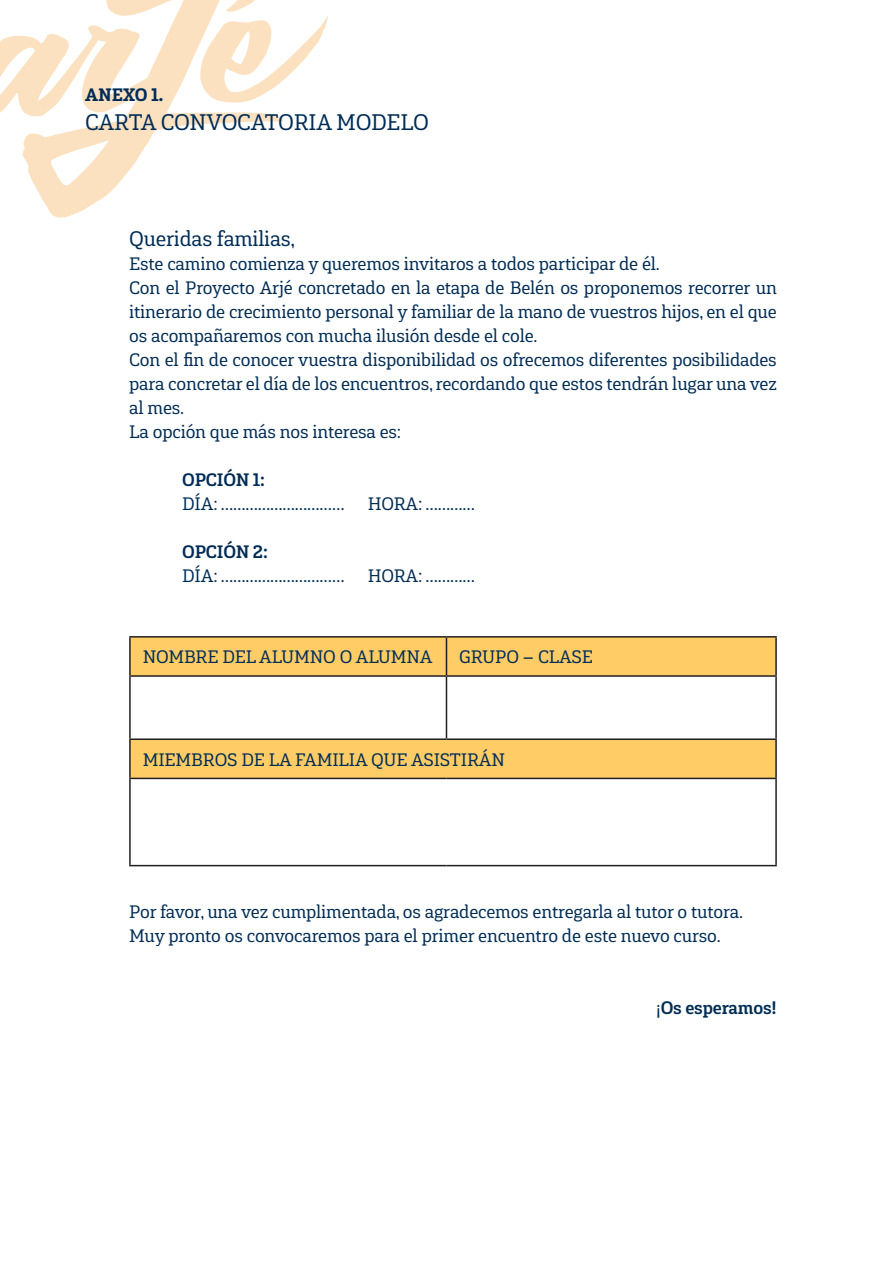
<style>
.page{position:relative;width:893px;height:1263px;background:#fff}
.page>*{position:absolute;margin:0;border:0;box-sizing:border-box;transform-origin:0 0}
.nota_letaral{font:22.5px "Gaspo Slab";letter-spacing:-.02em;color:#002c55}
.t1{font:21px "Gaspo Slab";letter-spacing:-.01em;color:#002c55}
.t2{font:18px/24px "Gaspo Slab";letter-spacing:-.01em;color:#002c55;text-align:justify}
.t3{font:700 18px "Gaspo Slab";letter-spacing:-.01em;color:#002c55}
.ladillo{font:900 18px "Gaspo Slab";color:#002c55}
.s1{font-weight:400}
</style>
<div class="page">
<svg style="left:131px;top:638px;width:644px;height:140px;fill:#fc6"></svg>
<hr style="left:129px;top:636px;width:317px;height:2px;background:#231f20">
<hr style="left:129px;top:638px;width:2px;height:37px;background:#231f20">
<hr style="left:446px;top:636px;width:331px;height:2px;background:#231f20">
<hr style="left:446px;top:638px;width:1px;height:37px;background:#231f20">
<hr style="left:775px;top:638px;width:2px;height:37px;background:#231f20">
<hr style="left:129px;top:675px;width:317px;height:2px;background:#231f20">
<hr style="left:129px;top:677px;width:2px;height:61px;background:#231f20">
<hr style="left:446px;top:675px;width:331px;height:2px;background:#231f20">
<hr style="left:446px;top:677px;width:1px;height:61px;background:#231f20">
<hr style="left:775px;top:677px;width:2px;height:61px;background:#231f20">
<hr style="left:129px;top:738px;width:317px;height:2px;background:#231f20">
<hr style="left:129px;top:740px;width:2px;height:38px;background:#231f20">
<hr style="left:446px;top:738px;width:331px;height:2px;background:#231f20">
<hr style="left:775px;top:740px;width:2px;height:38px;background:#231f20">
<hr style="left:129px;top:778px;width:317px;height:1px;background:#231f20">
<hr style="left:129px;top:779px;width:2px;height:86px;background:#231f20">
<hr style="left:446px;top:778px;width:331px;height:1px;background:#231f20">
<hr style="left:775px;top:779px;width:2px;height:86px;background:#231f20">
<hr style="left:129px;top:865px;width:317px;height:1px;background:#231f20">
<hr style="left:446px;top:865px;width:331px;height:1px;background:#231f20">
<svg style="left:0;top:0;width:328px;height:218px"></svg>
<p class="ladillo" style="left:85px;top:83px;width:80px">ANEXO 1.</p>
<p class="nota_letaral" style="left:85px;top:108px;width:345px">CARTA CONVOCATORIA MODELO</p>
<p class="t1" style="left:129px;top:225px;width:168px">Queridas familias,</p>
<p class="t2" style="left:129px;top:252px;width:532px">Este camino comienza y queremos invitaros a todos participar de él.</p>
<p class="t2" style="left:129px;top:276px;width:649px">Con el Proyecto Arjé concretado en la etapa de Belén os proponemos recorrer un itinerario de crecimiento personal y familiar de la mano de vuestros hijos, en el que os acompañaremos con mucha ilusión desde el cole.</p>
<p class="t2" style="left:129px;top:348px;width:649px">Con el fin de conocer vuestra disponibilidad os ofrecemos diferentes posibilidades para concretar el día de los encuentros, recordando que estos tendrán lugar una vez al mes.</p>
<p class="t2" style="left:129px;top:420px;width:274px">La opción que más nos interesa es:</p>
<p class="t3" style="left:182px;top:468px;width:84px">OPCIÓN 1:</p>
<p class="t2" style="left:182px;top:492px;width:164px">DÍA: …………………………</p>
<p class="t2" style="left:368px;top:492px;width:109px">HORA: …………</p>
<p class="t3" style="left:182px;top:540px;width:87px">OPCIÓN 2:</p>
<p class="t2" style="left:182px;top:564px;width:164px">DÍA: …………………………</p>
<p class="t2" style="left:368px;top:564px;width:109px">HORA: …………</p>
<p class="t2" style="left:143px;top:645px;width:291px">NOMBRE DEL ALUMNO O ALUMNA</p>
<p class="t2" style="left:459px;top:645px;width:135px">GRUPO – CLASE</p>
<p class="t2" style="left:143px;top:747px;width:364px">MIEMBROS DE LA FAMILIA QUE ASISTIRÁN</p>
<p class="t2" style="left:129px;top:900px;width:615px">Por favor, una vez cumplimentada, os agradecemos entregarla al tutor o tutora.</p>
<p class="t2" style="left:129px;top:924px;width:593px">Muy pronto os convocaremos para el primer encuentro de este nuevo curso.</p>
<p class="t3" style="left:656px;top:996px;width:122px"><span class="s1">¡</span>Os esperamos!</p>
</div>
